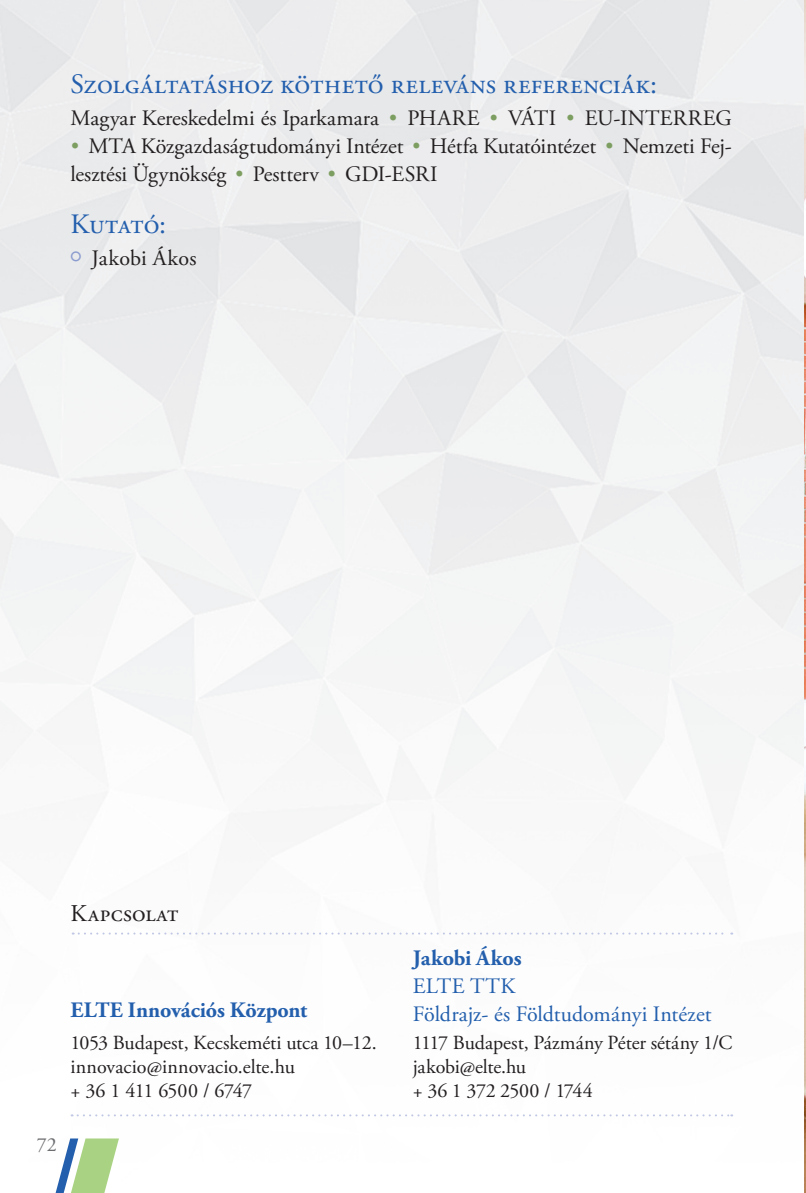
<style>
.page{position:relative;width:806px;height:1193px;background:#fff}
.page>*{position:absolute;margin:0;border:0;box-sizing:border-box;transform-origin:0 0}
.t1{font:28px "Adobe Garamond Pro";letter-spacing:.01em;color:#235fad}
.t2{font:24px "Adobe Garamond Pro";letter-spacing:.01em;color:#231f20}
.t3{font:22px/28px "Adobe Garamond Pro";letter-spacing:-.005em;color:#231f20;text-align:justify}
.t4{font:22px/28px "Adobe Garamond Pro";letter-spacing:.01em;color:#235fad}
.t5{font:700 22px "Adobe Garamond Pro";letter-spacing:-.005em;color:#235fad}
.t6{font:20px/24px "Adobe Garamond Pro";letter-spacing:-.03em;color:#231f20}
.t7{font:20px "Adobe Garamond Pro";color:#6c6d70}
.s1{font-weight:700;font-size:36px;color:#7d9e61}
.s2{font-family:"Calibri";font-size:20px;color:#8b9ccf}
</style>
<div class="page">
<img style="left:0;top:0;width:805px;height:1186px">
<svg style="left:34px;top:1138px;width:85px;height:55px"></svg>
<svg style="left:72px;top:1114px;width:660px;height:2px"></svg>
<svg style="left:73px;top:932px;width:659px;height:2px"></svg>
<svg style="left:804px;top:1186px;width:2px;height:7px"></svg>
<p class="t1" style="left:70px;top:67px;width:588px">Szolgáltatáshoz köthető releváns referenciák:</p>
<p class="t3" style="left:70px;top:105px;width:663px">Magyar Kereskedelmi és Iparkamara <span class="s1">·</span> PHARE <span class="s1">·</span> VÁTI <span class="s1">·</span> EU-INTERREG <span class="s1">·</span> MTA Közgazdaságtudományi Intézet <span class="s1">·</span> Hétfa Kutatóintézet <span class="s1">·</span> Nemzeti Fej&shy;lesztési Ügynökség <span class="s1">·</span> Pestterv <span class="s1">·</span> GDI-ESRI</p>
<p class="t1" style="left:70px;top:207px;width:97px">Kutató:</p>
<p class="t3" style="left:70px;top:245px;width:127px"><span class="s2">○</span> Jakobi Ákos</p>
<p class="t2" style="left:70px;top:899px;width:110px">Kapcsolat</p>
<p class="t5" style="left:70px;top:997px;width:238px">ELTE Innovációs Központ</p>
<p class="t6" style="left:70px;top:1031px;width:308px">1053 Budapest, Kecskeméti utca 10–12. innovacio@innovacio.elte.hu<br>+ 36 1 411 6500 / 6747</p>
<p class="t7" style="left:37px;top:1133px;width:22px">72</p>
<p class="t5" style="left:413px;top:945px;width:110px">Jakobi Ákos</p>
<p class="t4" style="left:413px;top:973px;width:300px">ELTE TTK<br>Földrajz- és Földtudományi Intézet</p>
<p class="t6" style="left:413px;top:1031px;width:321px">1117 Budapest, Pázmány Péter sétány 1/C jakobi@elte.hu<br>+ 36 1 372 2500 / 1744</p>
</div>
